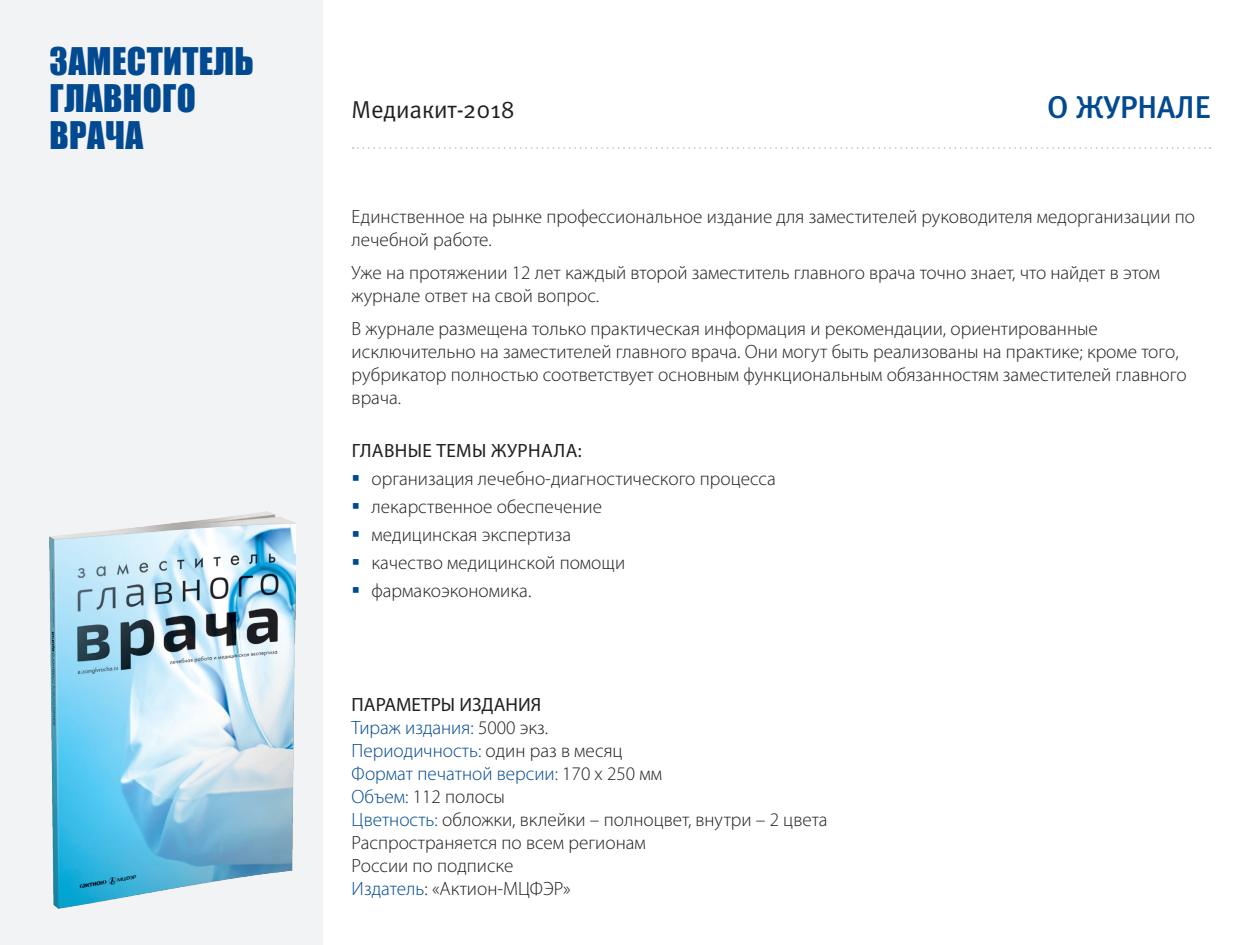
<style>
.page{position:relative;width:1260px;height:945px;background:#fff}
.page>*{position:absolute;margin:0;border:0;box-sizing:border-box;transform-origin:0 0}
.t1{font:35px/36.8px "Impact";letter-spacing:.01em;color:#014990}
.t2{font:31.5px "Meta Medium C";color:#014990}
.t3{font:24.5px "Meta Normal C";color:#231f20}
.t4{font:300 19.25px/23.1px "Myriad Pro";color:#231f20}
.t5{font:300 19.25px "Myriad Pro";color:#014990}
.t6{font:19.25px "Myriad Pro";letter-spacing:.005em;color:#231f20}
.s1{color:#231f20}
.s2{color:#014990}
</style>
<div class="page">
<div style="left:0;top:0;width:322px;height:945px;background:#f2f3f4"></div>
<svg style="left:353px;top:147px;width:858px;height:2px"></svg>
<img style="left:50px;top:512px;width:246px;height:397px">
<h1 class="t1" style="left:50px;top:42px;width:206px">ЗАМЕСТИТЕЛЬ<br>ГЛАВНОГО<br>ВРАЧА</h1>
<p class="t3" style="left:352px;top:95px;width:165px">Медиакит-2018</p>
<p class="t2" style="left:1047px;top:89px;width:165px">О ЖУРНАЛЕ</p>
<p class="t4" style="left:352px;top:205px;width:845px">Единственное на рынке профессиональное издание для заместителей руководителя медорганизации по лечебной работе.</p>
<p class="t4" style="left:352px;top:261px;width:810px">Уже на протяжении 12 лет каждый второй заместитель главного врача точно знает, что найдет в этом журнале ответ на свой вопрос.</p>
<p class="t4" style="left:352px;top:317px;width:837px">В журнале размещена только практическая информация и рекомендации, ориентированные исключительно на заместителей главного врача. Они могут быть реализованы на практике; кроме того, рубрикатор полностью соответствует основным функциональным обязанностям заместителей главного врача.</p>
<p class="t6" style="left:352px;top:439px;width:231px">ГЛАВНЫЕ ТЕМЫ ЖУРНАЛА:</p>
<p class="t4" style="left:372px;top:467px;width:406px">организация лечебно-диагностического процесса</p>
<p class="t4" style="left:372px;top:495px;width:232px">лекарственное обеспечение</p>
<p class="t4" style="left:372px;top:523px;width:201px">медицинская экспертиза</p>
<p class="t4" style="left:372px;top:551px;width:255px">качество медицинской помощи</p>
<p class="t4" style="left:372px;top:579px;width:161px">фармакоэкономика.</p>
<p class="t6" style="left:352px;top:692px;width:191px">ПАРАМЕТРЫ ИЗДАНИЯ</p>
<p class="t5" style="left:352px;top:716px;width:198px">Тираж издания: <span class="s1">5000 экз.</span></p>
<p class="t5" style="left:352px;top:739px;width:273px">Периодичность: <span class="s1">один раз в месяц</span></p>
<p class="t5" style="left:352px;top:762px;width:312px">Формат печатной версии: <span class="s1">170 х 250 мм</span></p>
<p class="t4" style="left:352px;top:785px;width:155px"><span class="s2">Объем:</span> 112 полосы</p>
<p class="t4" style="left:352px;top:808px;width:477px"><span class="s2">Цветность:</span> обложки, вклейки – полноцвет, внутри – 2 цвета</p>
<p class="t4" style="left:352px;top:831px;width:296px">Распространяется по всем регионам</p>
<p class="t4" style="left:352px;top:854px;width:163px">России по подписке</p>
<p class="t4" style="left:352px;top:877px;width:221px"><span class="s2">Издатель</span>: «Актион-МЦФЭР»</p>
</div>
